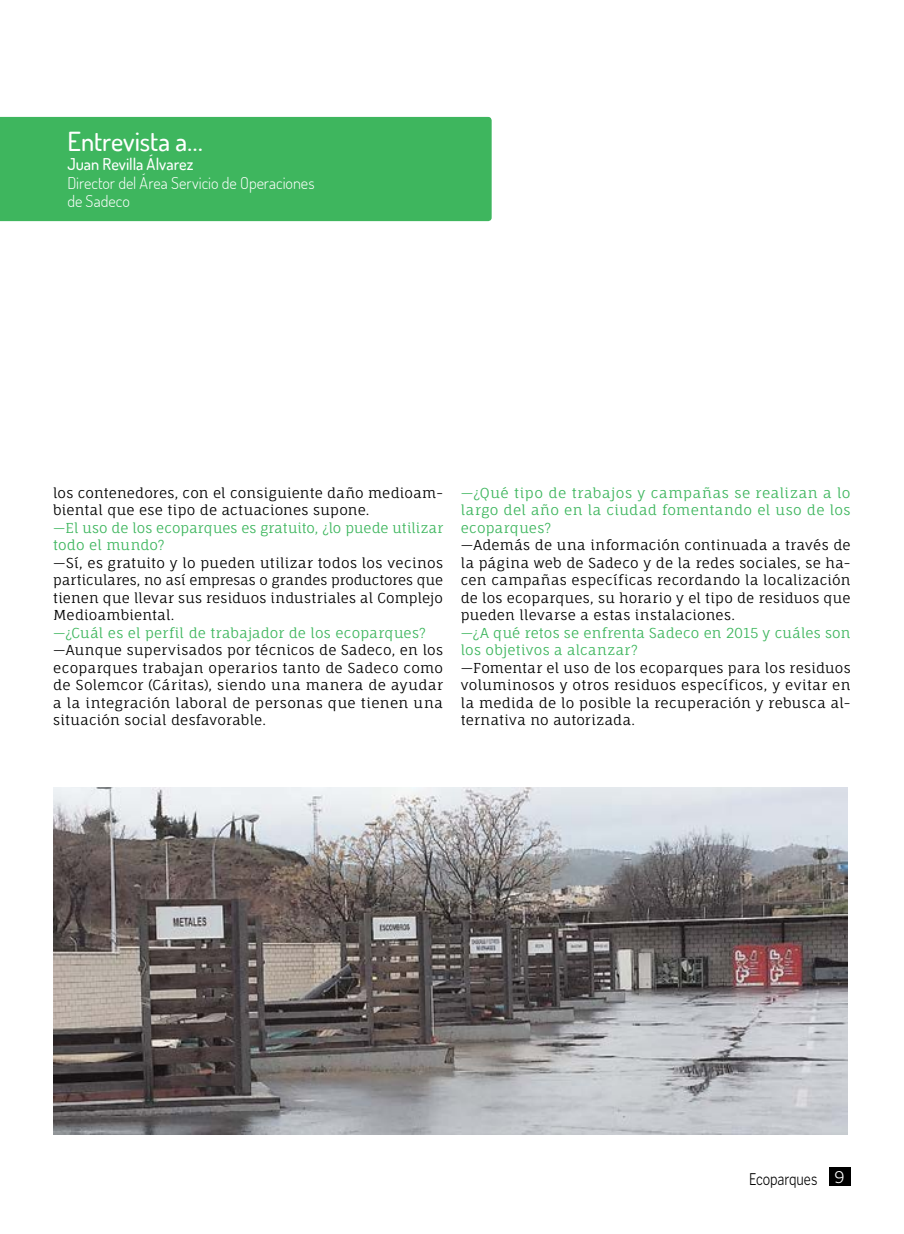
<style>
.page{position:relative;width:904px;height:1234px;background:#fff}
.page>*{position:absolute;margin:0;border:0;box-sizing:border-box;transform-origin:0 0}
.t1{font:500 26.25px "Dosis";color:#fff}
.t2{font:300 17.5px "Poynter Gothic Text";letter-spacing:-.005em;color:#000;scale:.8 1}
.t3{font:300 16.25px/18.8px "Dosis";letter-spacing:-.005em;color:#fff}
.t4{font:500 16.25px "Dosis";color:#fff}
.t5{font:13.75px/17.5px "Fauna One";letter-spacing:.015em;color:#000;text-align:justify}
.t6{font:13.75px/17.5px "Fauna One";letter-spacing:.015em;color:#3eb65e}
.s1{color:#fff}
</style>
<div class="page">
<div style="left:0;top:117px;width:491px;height:104px;background:#3eb65e"></div>
<div style="left:829px;top:1166px;width:21px;height:19px;background:#000"></div>
<img style="left:53px;top:787px;width:794px;height:346px">
<h1 class="t1" style="left:67px;top:124px;width:137px">Entrevista a...</h1>
<p class="t4" style="left:67px;top:153px;width:128px">Juan Revilla Álvarez</p>
<p class="t3" style="left:67px;top:173px;width:249px">Director del Área Servicio de Operaciones de Sadeco</p>
<p class="t5" style="left:53px;top:483px;width:391px">los contenedores, con el consiguiente daño medioam&shy;biental que ese tipo de actuaciones supone.</p>
<p class="t6" style="left:53px;top:518px;width:391px">—El uso de los ecoparques es gratuito, ¿lo puede utilizar todo el mundo?</p>
<p class="t5" style="left:53px;top:553px;width:391px">—Sí, es gratuito y lo pueden utilizar todos los vecinos particulares, no así empresas o grandes productores que tienen que llevar sus residuos industriales al Complejo Medioambiental.</p>
<p class="t6" style="left:53px;top:623px;width:374px">—¿Cuál es el perfil de trabajador de los ecoparques?</p>
<p class="t5" style="left:53px;top:641px;width:391px">—Aunque supervisados por técnicos de Sadeco, en los ecoparques trabajan operarios tanto de Sadeco como de Solemcor (Cáritas), siendo una manera de ayudar a la integración laboral de personas que tienen una situación social desfavorable.</p>
<p class="t6" style="left:461px;top:483px;width:391px;text-align:justify">—¿Qué tipo de trabajos y campañas se realizan a lo largo del año en la ciudad fomentando el uso de los ecoparques?</p>
<p class="t5" style="left:461px;top:536px;width:391px">—Además de una información continuada a través de la página web de Sadeco y de la redes sociales, se ha&shy;cen campañas específicas recordando la localización de los ecoparques, su horario y el tipo de residuos que pueden llevarse a estas instalaciones.</p>
<p class="t6" style="left:461px;top:623px;width:391px">—¿A qué retos se enfrenta Sadeco en 2015 y cuáles son los objetivos a alcanzar?</p>
<p class="t5" style="left:461px;top:658px;width:391px">—Fomentar el uso de los ecoparques para los residuos voluminosos y otros residuos específicos, y evitar en la medida de lo posible la recuperación y rebusca al&shy;ternativa no autorizada.</p>
<p class="t2" style="left:749px;top:1169px;width:121px">Ecoparques <span class="s1">9</span></p>
</div>
